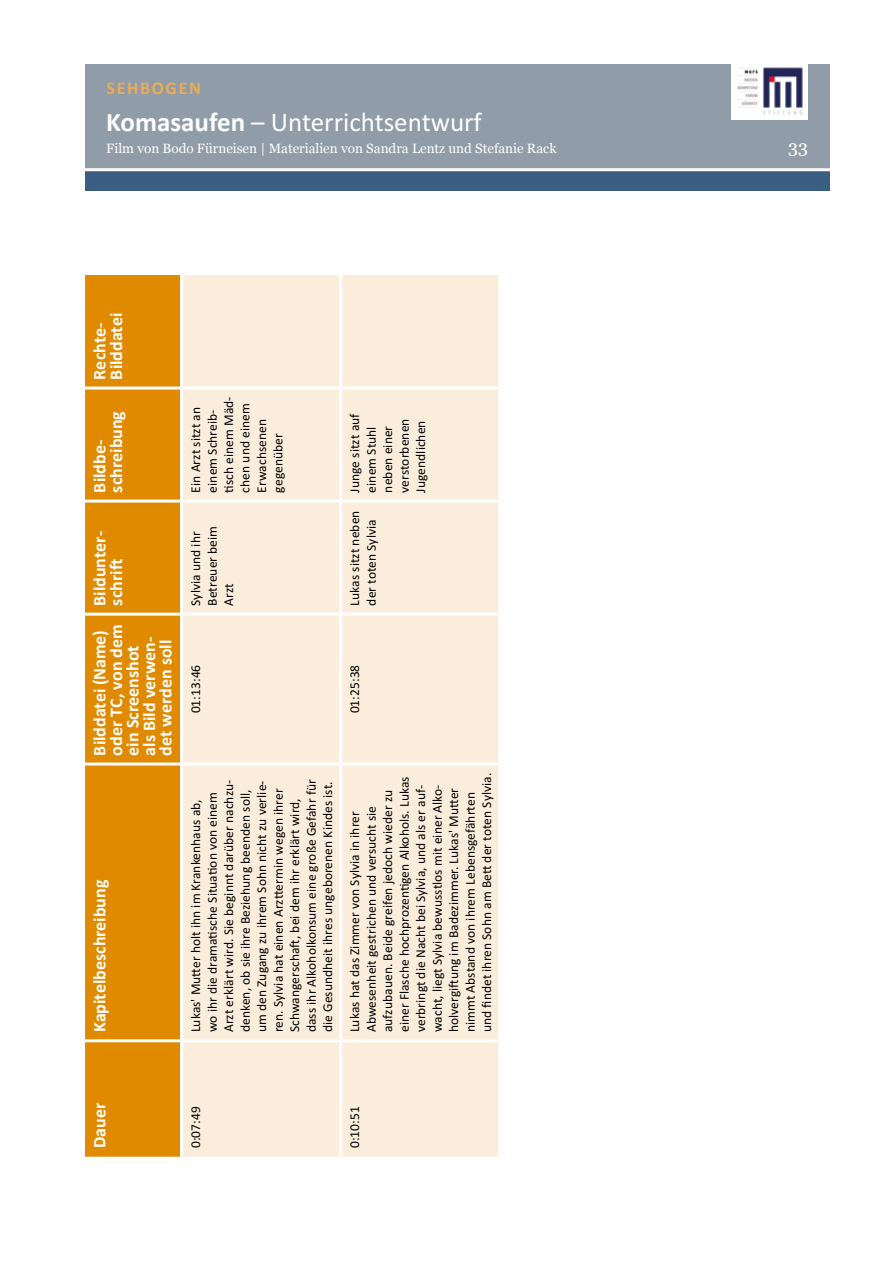
<style>
.page{position:relative;width:893px;height:1263px;background:#fff}
.page>*{position:absolute;margin:0;border:0;box-sizing:border-box;transform-origin:0 0}
.t1{font:27px "Calibri";color:#fff}
.t2{font:700 18px/16.5px "Calibri";color:#fff}
.t3{font:700 18px "Calibri";letter-spacing:.09em;color:#ebac57}
.t4{font:18px "Georgia";color:#fff}
.t5{font:13.5px/16.5px "Calibri";letter-spacing:.005em;color:#000}
.t6{font:13.5px "Georgia";color:#fff}
.s1{font-weight:700}
</style>
<div class="page">
<div style="left:85px;top:64px;width:744px;height:110px;background:#909ca8"></div>
<div style="left:85px;top:169px;width:744px;height:21px;background:#3b5e83"></div>
<hr style="left:22px;top:168px;width:871px;height:3px;background:#fff">
<div style="left:731px;top:61px;width:77px;height:58px;background:#fff"></div>
<img style="left:737px;top:67px;width:66px;height:48px">
<div style="left:85px;top:275px;width:95px;height:882px;background:#e08a00"></div>
<div style="left:183px;top:275px;width:315px;height:882px;background:#fbeddb"></div>
<hr style="left:85px;top:1039px;width:95px;height:3px;background:#fff">
<hr style="left:85px;top:762px;width:95px;height:3px;background:#fff">
<hr style="left:85px;top:613px;width:95px;height:3px;background:#fff">
<hr style="left:85px;top:500px;width:95px;height:3px;background:#fff">
<hr style="left:85px;top:386px;width:95px;height:3px;background:#fff">
<hr style="left:183px;top:1039px;width:156px;height:3px;background:#fff">
<hr style="left:183px;top:762px;width:156px;height:3px;background:#fff">
<hr style="left:183px;top:613px;width:156px;height:3px;background:#fff">
<hr style="left:183px;top:500px;width:156px;height:3px;background:#fff">
<hr style="left:183px;top:386px;width:156px;height:3px;background:#fff">
<hr style="left:339px;top:1041px;width:3px;height:116px;background:#fff">
<hr style="left:339px;top:764px;width:3px;height:277px;background:#fff">
<hr style="left:342px;top:1039px;width:156px;height:3px;background:#fff">
<hr style="left:339px;top:614px;width:3px;height:150px;background:#fff">
<hr style="left:342px;top:762px;width:156px;height:3px;background:#fff">
<hr style="left:339px;top:501px;width:3px;height:113px;background:#fff">
<hr style="left:342px;top:613px;width:156px;height:3px;background:#fff">
<hr style="left:339px;top:388px;width:3px;height:113px;background:#fff">
<hr style="left:342px;top:500px;width:156px;height:3px;background:#fff">
<hr style="left:339px;top:275px;width:3px;height:113px;background:#fff">
<hr style="left:342px;top:386px;width:156px;height:3px;background:#fff">
<h2 class="t3" style="left:107px;top:77px;width:96px">SEHBOGEN</h2>
<h1 class="t1" style="left:106px;top:105px;width:377px"><span class="s1">Komasaufen</span> – Unterrichtsentwurf</h1>
<p class="t6" style="left:106px;top:139px;width:452px">Film von Bodo Fürneisen | Materialien von Sandra Lentz und Stefanie Rack</p>
<h2 class="t2" style="left:91px;top:379px;width:68px;rotate:-90deg">Rechte-<br>Bilddatei</h2>
<h2 class="t2" style="left:91px;top:493px;width:83px;rotate:-90deg">Bildbe&shy;schreibung</h2>
<h2 class="t2" style="left:91px;top:606px;width:76px;rotate:-90deg">Bildunter&shy;schrift</h2>
<h2 class="t2" style="left:91px;top:755px;width:133px;rotate:-90deg">Bilddatei (Name) oder TC, von dem ein Screenshot als Bild verwen&shy;det werden soll</h2>
<h2 class="t2" style="left:91px;top:1032px;width:154px;rotate:-90deg">Kapitelbeschreibung</h2>
<p class="t5" style="left:187px;top:493px;width:97px;rotate:-90deg">Ein Arzt sitzt an einem Schreib&shy;tisch einem Mäd&shy;chen und einem<br>Erwachsenen gegenüber</p>
<p class="t5" style="left:187px;top:606px;width:81px;rotate:-90deg">Sylvia und ihr<br>Betreuer beim<br>Arzt</p>
<p class="t5" style="left:187px;top:713px;width:50px;rotate:-90deg">01:13:46</p>
<p class="t5" style="left:346px;top:492px;width:81px;rotate:-90deg">Junge sitzt auf einem Stuhl neben einer verstorbenen<br>Jugendlichen</p>
<p class="t5" style="left:346px;top:606px;width:97px;rotate:-90deg">Lukas sitzt neben der toten Sylvia</p>
<p class="t5" style="left:346px;top:713px;width:50px;rotate:-90deg">01:25:38</p>
<p class="t5" style="left:187px;top:1032px;width:254px;rotate:-90deg">Lukas' Mutter holt ihn im Krankenhaus ab, wo ihr die dramatische Situation von einem Arzt erklärt wird. Sie beginnt darüber nachzu&shy;denken, ob sie ihre Beziehung beenden soll, um den Zugang zu ihrem Sohn nicht zu verlie&shy;ren. Sylvia hat einen Arzttermin wegen ihrer Schwangerschaft, bei dem ihr erklärt wird, dass ihr Alkoholkonsum eine große Gefahr für die Gesundheit ihres ungeborenen Kindes ist.</p>
<p class="t5" style="left:346px;top:1032px;width:261px;rotate:-90deg">Lukas hat das Zimmer von Sylvia in ihrer Abwesenheit gestrichen und versucht sie aufzubauen. Beide greifen jedoch wieder zu einer Flasche hochprozentigen Alkohols. Lukas verbringt die Nacht bei Sylvia, und als er auf&shy;wacht, liegt Sylvia bewusstlos mit einer Alko&shy;holvergiftung im Badezimmer. Lukas' Mutter nimmt Abstand von ihrem Lebensgefährten und findet ihren Sohn am Bett der toten Sylvia.</p>
<h2 class="t2" style="left:91px;top:1148px;width:47px;rotate:-90deg">Dauer</h2>
<p class="t5" style="left:187px;top:1148px;width:43px;rotate:-90deg">0:07:49</p>
<p class="t5" style="left:346px;top:1148px;width:43px;rotate:-90deg">0:10:51</p>
<h2 class="t4" style="left:788px;top:134px;width:21px">33</h2>
</div>
